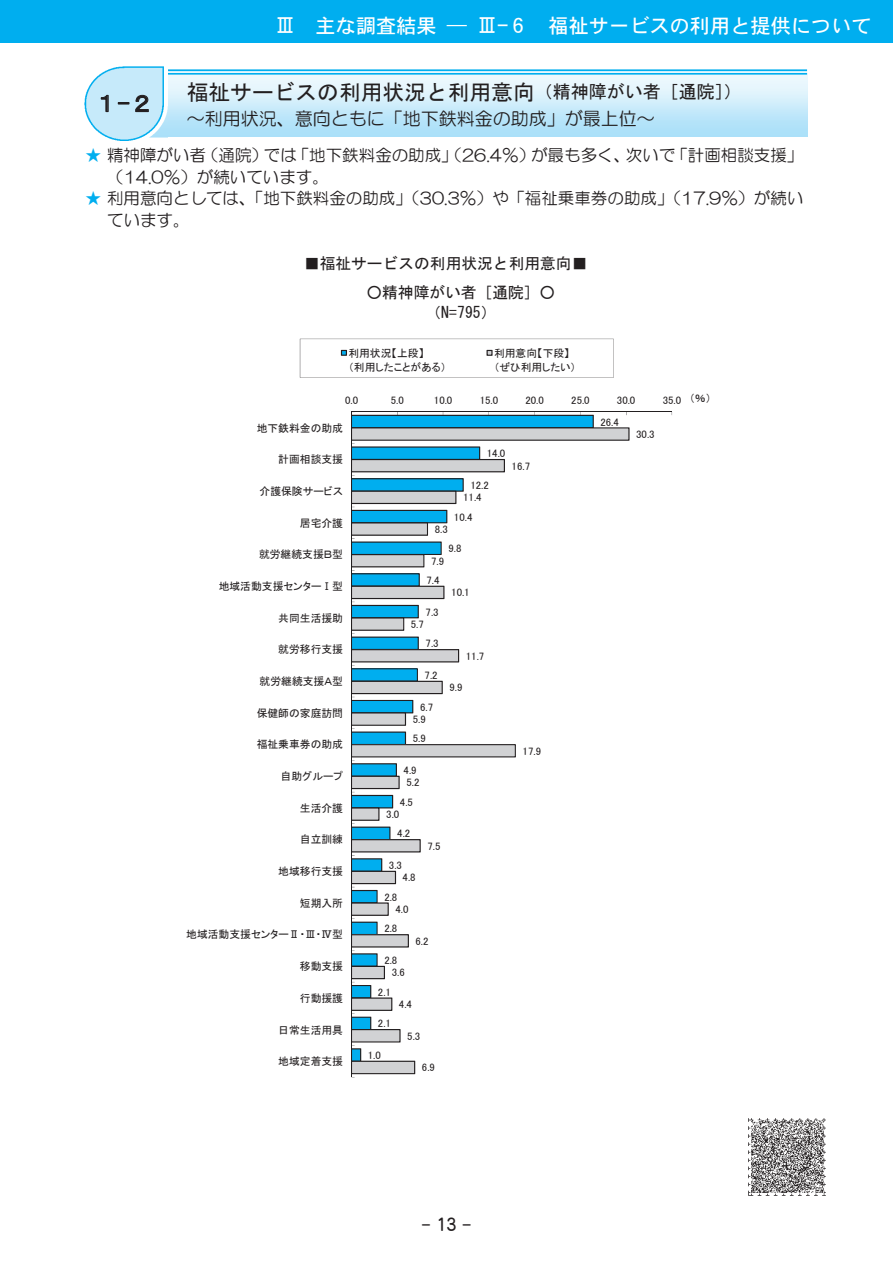
<style>
.page{position:relative;width:893px;height:1263px;background:#fff}
.page>*{position:absolute;margin:0;border:0;box-sizing:border-box;transform-origin:0 0}
.t1{font:24px "MS Gothic";color:#231f20}
.t2{font:21.75px "MS Gothic";color:#231f20}
.t3{font:20.25px "DFHS Gothic Pro 5 W5";color:#fff}
.t4{font:18px "HG Maru Gothic MPRO";color:#231f20}
.t5{font:16.95px "DFHS Maru Gothic Pro 5 W4";color:#231f20;scale:.7 1}
.t6{font:16.5px/21.5px "HG Maru Gothic MPRO";color:#231f20}
.t7{font:15.75px/20.4px "MS Gothic";color:#231f20;text-align:center}
.t8{font:10.8px/14px "MS P Gothic";color:#231f20}
.s1{font-family:"MS Gothic";font-size:22.2px}
.s2{font-size:23.55px}
.s3{font-size:20.85px}
.s4{font-size:18px}
.s5{color:#00aeef}
.s6{font-size:20.1px}
</style>
<div class="page">
<div style="left:0;top:0;width:893px;height:43px;background:#00aeef"></div>
<hr style="left:118px;top:69px;width:689px;height:2px;background:#00aeef">
<hr style="left:118px;top:73px;width:689px;height:2px;background:#00aeef">
<img style="left:84px;top:66px;width:83px;height:75px">
<svg style="left:101px;top:95px;width:8px;height:17px"></svg>
<svg style="left:118px;top:102px;width:11px;height:2px"></svg>
<svg style="left:135px;top:95px;width:14px;height:17px"></svg>
<hr style="left:351px;top:412px;width:321px;height:1px;background:#231f20">
<svg style="left:351px;top:412px;width:279px;height:666px"></svg>
<svg style="left:300px;top:339px;width:314px;height:39px"></svg>
<img style="left:748px;top:1118px;width:77px;height:77px">
<p class="t1" style="left:94px;top:91px;width:62px">１-２</p>
<h3 class="t3" style="left:275px;top:15px;width:598px"><span class="s1">Ⅲ</span>　主な調査結果 ― <span class="s1">Ⅲ</span><span class="s2">-</span><span class="s3">６</span>　福祉サービスの利用と提供について</h3>
<p class="t2" style="left:187px;top:81px;width:557px">福祉サービスの利用状況と利用意向<span class="s4">（精神障がい者［通院］）</span></p>
<p class="t4" style="left:187px;top:109px;width:469px">～利用状況、意向ともに「地下鉄料金の助成」が最上位～</p>
<p class="t6" style="left:107px;top:145px;width:698px;text-indent:-22px"><span class="s5">★</span> 精神障がい者（通院）では「地下鉄料金の助成」（26.4％）が最も多く、次いで「計画相談支援」（14.0％）が続いています。</p>
<p class="t6" style="left:107px;top:188px;width:698px;text-indent:-22px"><span class="s5">★</span> 利用意向としては、「地下鉄料金の助成」（30.3％）や「福祉乗車券の助成」（17.9％）が続いています。</p>
<p class="t7" style="left:304px;top:253px;width:285px">■福祉サービスの利用状況と利用意向■</p>
<p class="t7" style="left:366px;top:282px;width:190px">○精神障がい者［通院］○（N=795）</p>
<p class="t8" style="left:348px;top:346px;width:99px">利用状況【上段】<br>（利用したことがある）</p>
<p class="t8" style="left:494px;top:346px;width:83px">利用意向【下段】（ぜひ利用したい）</p>
<p class="t8" style="left:345px;top:393px;width:15px">0.0</p>
<p class="t8" style="left:391px;top:393px;width:15px">5.0</p>
<p class="t8" style="left:434px;top:393px;width:20px">10.0</p>
<p class="t8" style="left:480px;top:393px;width:20px">15.0</p>
<p class="t8" style="left:525px;top:393px;width:20px">20.0</p>
<p class="t8" style="left:571px;top:393px;width:20px">25.0</p>
<p class="t8" style="left:617px;top:393px;width:20px">30.0</p>
<p class="t8" style="left:663px;top:393px;width:20px">35.0</p>
<p class="t8" style="left:257px;top:421px;width:88px">地下鉄料金の助成</p>
<p class="t8" style="left:278px;top:452px;width:66px">計画相談支援</p>
<p class="t8" style="left:260px;top:484px;width:85px">介護保険サービス</p>
<p class="t8" style="left:300px;top:516px;width:45px">居宅介護</p>
<p class="t8" style="left:259px;top:547px;width:85px">就労継続支援Ｂ型</p>
<p class="t8" style="left:219px;top:579px;width:126px">地域活動支援センターⅠ型</p>
<p class="t8" style="left:278px;top:611px;width:66px">共同生活援助</p>
<p class="t8" style="left:278px;top:642px;width:66px">就労移行支援</p>
<p class="t8" style="left:260px;top:674px;width:85px">就労継続支援Ａ型</p>
<p class="t8" style="left:257px;top:706px;width:88px">保健師の家庭訪問</p>
<p class="t8" style="left:257px;top:737px;width:88px">福祉乗車券の助成</p>
<p class="t8" style="left:281px;top:769px;width:64px">自助グループ</p>
<p class="t8" style="left:300px;top:801px;width:45px">生活介護</p>
<p class="t8" style="left:300px;top:832px;width:45px">自立訓練</p>
<p class="t8" style="left:278px;top:864px;width:66px">地域移行支援</p>
<p class="t8" style="left:300px;top:896px;width:45px">短期入所</p>
<p class="t8" style="left:186px;top:927px;width:158px">地域活動支援センターⅡ・Ⅲ・Ⅳ型</p>
<p class="t8" style="left:300px;top:959px;width:45px">移動支援</p>
<p class="t8" style="left:300px;top:991px;width:45px">行動援護</p>
<p class="t8" style="left:278px;top:1023px;width:66px">日常生活用具</p>
<p class="t8" style="left:278px;top:1054px;width:66px">地域定着支援</p>
<p class="t8" style="left:487px;top:446px;width:20px">14.0</p>
<p class="t8" style="left:470px;top:478px;width:20px">12.2</p>
<p class="t8" style="left:454px;top:510px;width:20px">10.4</p>
<p class="t8" style="left:448px;top:541px;width:15px">9.8</p>
<p class="t8" style="left:512px;top:459px;width:20px">16.7</p>
<p class="t8" style="left:463px;top:490px;width:20px">11.4</p>
<p class="t8" style="left:435px;top:522px;width:15px">8.3</p>
<p class="t8" style="left:431px;top:554px;width:15px">7.9</p>
<p class="t8" style="left:426px;top:573px;width:14px">7.4</p>
<p class="t8" style="left:425px;top:605px;width:15px">7.3</p>
<p class="t8" style="left:425px;top:636px;width:15px">7.3</p>
<p class="t8" style="left:425px;top:668px;width:15px">7.2</p>
<p class="t8" style="left:420px;top:700px;width:15px">6.7</p>
<p class="t8" style="left:413px;top:731px;width:15px">5.9</p>
<p class="t8" style="left:404px;top:763px;width:15px">4.9</p>
<p class="t8" style="left:400px;top:795px;width:14px">4.5</p>
<p class="t8" style="left:397px;top:826px;width:15px">4.2</p>
<p class="t8" style="left:389px;top:858px;width:14px">3.3</p>
<p class="t8" style="left:384px;top:890px;width:14px">2.8</p>
<p class="t8" style="left:384px;top:921px;width:14px">2.8</p>
<p class="t8" style="left:384px;top:953px;width:14px">2.8</p>
<p class="t8" style="left:378px;top:985px;width:15px">2.1</p>
<p class="t8" style="left:378px;top:1016px;width:15px">2.1</p>
<p class="t8" style="left:368px;top:1048px;width:14px">1.0</p>
<p class="t8" style="left:411px;top:617px;width:14px">5.7</p>
<p class="t8" style="left:413px;top:712px;width:15px">5.9</p>
<p class="t8" style="left:406px;top:775px;width:15px">5.2</p>
<p class="t8" style="left:386px;top:807px;width:15px">3.0</p>
<p class="t8" style="left:427px;top:839px;width:15px">7.5</p>
<p class="t8" style="left:403px;top:870px;width:15px">4.8</p>
<p class="t8" style="left:395px;top:902px;width:15px">4.0</p>
<p class="t8" style="left:416px;top:934px;width:14px">6.2</p>
<p class="t8" style="left:392px;top:965px;width:15px">3.6</p>
<p class="t8" style="left:399px;top:997px;width:15px">4.4</p>
<p class="t8" style="left:407px;top:1029px;width:15px">5.3</p>
<p class="t8" style="left:422px;top:1060px;width:15px">6.9</p>
<p class="t8" style="left:451px;top:585px;width:20px">10.1</p>
<p class="t8" style="left:466px;top:649px;width:20px">11.7</p>
<p class="t8" style="left:449px;top:680px;width:15px">9.9</p>
<p class="t8" style="left:523px;top:744px;width:20px">17.9</p>
<p class="t8" style="left:600px;top:415px;width:20px">26.4</p>
<p class="t8" style="left:636px;top:427px;width:20px">30.3</p>
<p class="t8" style="left:689px;top:391px;width:23px">（％）</p>
<p class="t5" style="left:420px;top:1215px;width:77px">－<span class="s6">13</span>－</p>
</div>
